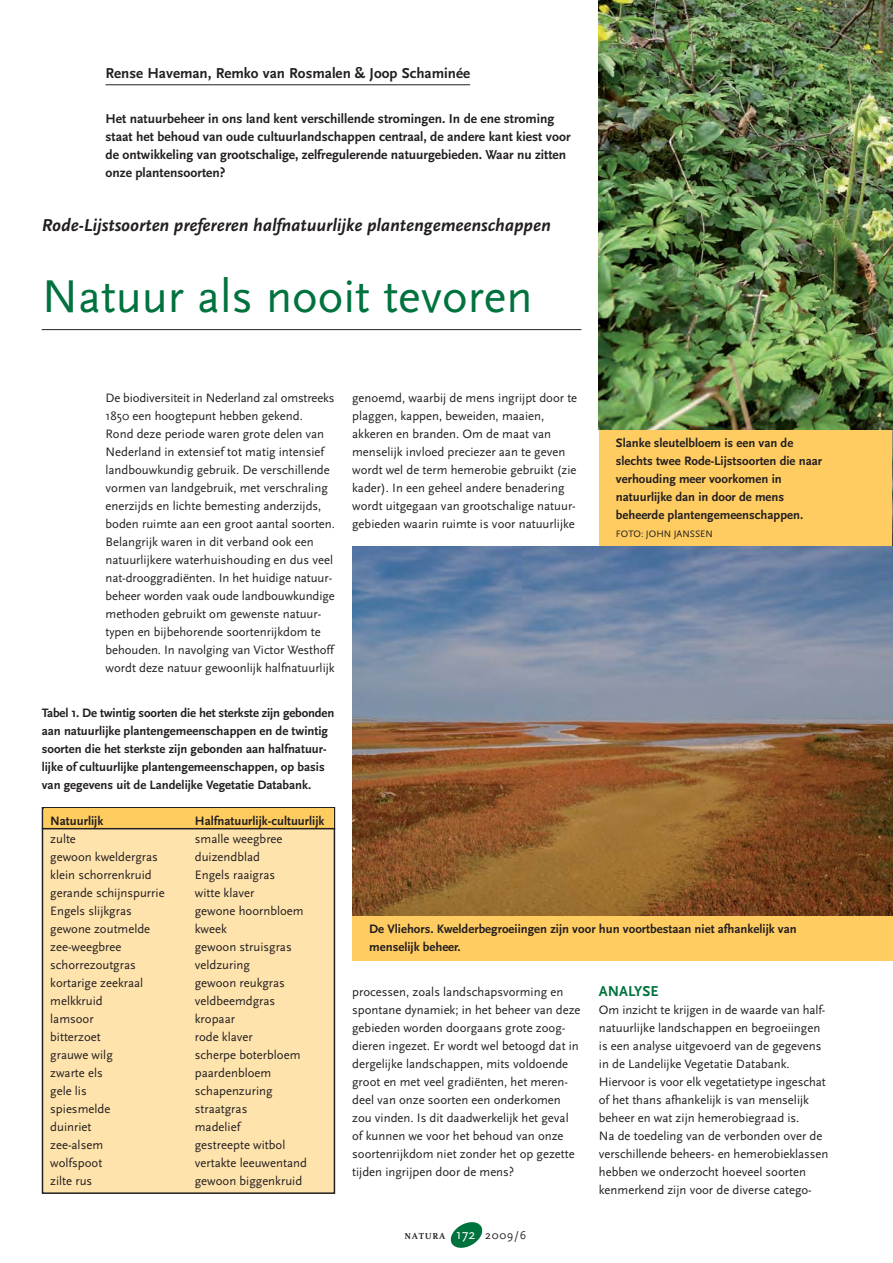
<style>
.page{position:relative;width:893px;height:1263px;background:#fff}
.page>*{position:absolute;margin:0;border:0;box-sizing:border-box;transform-origin:0 0}
.t1{font:48px "Scala Sans";color:#00723e}
.t2{font:italic 700 18px "Scala Sans";color:#231f20}
.t3{font:700 15px "Scala Sans";color:#231f20}
.t4{font:700 15px "Scala Sans";color:#00723e}
.t5{font:700 13.5px/18px "Scala Sans";color:#231f20}
.t6{font:12.75px/18px "Scala Sans";color:#231f20}
.t7{font:700 12.75px/18px "Scala Sans";color:#231f20}
.t8{font:9.75px "Scala Sans";color:#231f20}
.t9{font:700 9px "FF Scala";letter-spacing:.08em;color:#231f20}
.s1{font-family:"Scala Sans";font-weight:400;font-size:14.25px;color:#fff}
.s2{font-family:"Scala Sans";font-weight:400;font-size:12px}
</style>
<div class="page">
<div style="left:42px;top:808px;width:292px;height:385px;background:#ffe3ac"></div>
<div style="left:42px;top:807px;width:293px;height:387px;border:2px solid #231f20"></div>
<div style="left:599px;top:429px;width:294px;height:120px;background:#ffcc61"></div>
<svg style="left:450px;top:1222px;width:33px;height:26px"></svg>
<hr style="left:106px;top:84px;width:364px;height:1px;background:#231f20">
<hr style="left:42px;top:329px;width:539px;height:1px;background:#231f20">
<hr style="left:892px;top:806px;width:1px;height:46px;background:#ffcc61">
<img style="left:892px;top:430px;width:1px;height:377px">
<img style="left:599px;top:0;width:294px;height:430px">
<div style="left:44px;top:808px;width:289px;height:21px;background:#ffcc60"></div>
<div style="left:352px;top:914px;width:540px;height:47px;background:#ffcc61"></div>
<img style="left:352px;top:546px;width:540px;height:369px">
<hr style="left:42px;top:828px;width:293px;height:1px;background:#231f20">
<p class="t3" style="left:106px;top:67px;width:366px">Rense Haveman, Remko van Rosmalen &amp; Joop Schaminée</p>
<p class="t5" style="left:106px;top:111px;width:466px">Het natuurbeheer in ons land kent verschillende stromingen. In de ene stroming staat het behoud van oude cultuurlandschappen centraal, de andere kant kiest voor de ontwikkeling van grootschalige, zelfregulerende natuurgebieden. Waar nu zitten onze plantensoorten?</p>
<h2 class="t2" style="left:42px;top:218px;width:510px">Rode-Lijstsoorten prefereren halfnatuurlijke plantengemeenschappen</h2>
<h1 class="t1" style="left:42px;top:275px;width:492px">Natuur als nooit tevoren</h1>
<p class="t6" style="left:106px;top:390px;width:231px">De biodiversiteit in Nederland zal omstreeks 1850 een hoogtepunt hebben gekend.<br>Rond deze periode waren grote delen van Nederland in extensief tot matig intensief landbouwkundig gebruik. De verschillende vormen van landgebruik, met verschraling enerzijds en lichte bemesting anderzijds, boden ruimte aan een groot aantal soorten.<br>Belangrijk waren in dit verband ook een natuurlijkere waterhuishouding en dus veel nat-drooggradiënten. In het huidige natuur&shy;beheer worden vaak oude landbouwkundige methoden gebruikt om gewenste natuur&shy;typen en bijbehorende soortenrijkdom te behouden. In navolging van Victor Westhoff wordt deze natuur gewoonlijk halfnatuurlijk</p>
<p class="t6" style="left:352px;top:390px;width:227px">genoemd, waarbij de mens ingrijpt door te plaggen, kappen, beweiden, maaien, akkeren en branden. Om de maat van menselijk invloed preciezer aan te geven wordt wel de term hemerobie gebruikt (zie kader). In een geheel andere benadering wordt uitgegaan van grootschalige natuur&shy;gebieden waarin ruimte is voor natuurlijke</p>
<p class="t7" style="left:616px;top:435px;width:208px">Slanke sleutelbloem is een van de slechts twee Rode-Lijstsoorten die naar verhouding meer voorkomen in natuurlijke dan in door de mens beheerde plantengemeenschappen.</p>
<p class="t8" style="left:616px;top:529px;width:99px">FOTO: JOHN JANSSEN</p>
<p class="t7" style="left:42px;top:705px;width:294px">Tabel 1. De twintig soorten die het sterkste zijn gebonden aan natuurlijke plantengemeenschappen en de twintig soorten die het sterkste zijn gebonden aan halfnatuur&shy;lijke of cultuurlijke plantengemeenschappen, op basis van gegevens uit de Landelijke Vegetatie Databank.</p>
<p class="t7" style="left:50px;top:813px;width:55px">Natuurlijk</p>
<p class="t7" style="left:195px;top:813px;width:131px">Halfnatuurlijk-cultuurlijk</p>
<p class="t6" style="left:50px;top:831px;width:27px">zulte</p>
<p class="t6" style="left:195px;top:831px;width:89px">smalle weegbree</p>
<p class="t6" style="left:50px;top:849px;width:109px">gewoon kweldergras</p>
<p class="t6" style="left:195px;top:849px;width:67px">duizendblad</p>
<p class="t6" style="left:50px;top:867px;width:103px">klein schorrenkruid</p>
<p class="t6" style="left:195px;top:867px;width:82px">Engels raaigras</p>
<p class="t6" style="left:50px;top:885px;width:116px">gerande schijnspurrie</p>
<p class="t6" style="left:195px;top:885px;width:61px">witte klaver</p>
<p class="t6" style="left:50px;top:903px;width:83px">Engels slijkgras</p>
<p class="t6" style="left:195px;top:903px;width:110px">gewone hoornbloem</p>
<p class="t6" style="left:50px;top:921px;width:102px">gewone zoutmelde</p>
<p class="t6" style="left:195px;top:921px;width:34px">kweek</p>
<p class="t6" style="left:50px;top:939px;width:73px">zee-weegbree</p>
<p class="t6" style="left:195px;top:939px;width:98px">gewoon struisgras</p>
<p class="t6" style="left:50px;top:957px;width:87px">schorrezoutgras</p>
<p class="t6" style="left:195px;top:957px;width:57px">veldzuring</p>
<p class="t6" style="left:50px;top:975px;width:95px">kortarige zeekraal</p>
<p class="t6" style="left:195px;top:975px;width:92px">gewoon reukgras</p>
<p class="t6" style="left:50px;top:993px;width:54px">melkkruid</p>
<p class="t6" style="left:195px;top:993px;width:82px">veldbeemdgras</p>
<p class="t6" style="left:50px;top:1011px;width:45px">lamsoor</p>
<p class="t6" style="left:195px;top:1011px;width:42px">kropaar</p>
<p class="t6" style="left:50px;top:1029px;width:52px">bitterzoet</p>
<p class="t6" style="left:195px;top:1029px;width:59px">rode klaver</p>
<p class="t6" style="left:50px;top:1047px;width:64px">grauwe wilg</p>
<p class="t6" style="left:195px;top:1047px;width:107px">scherpe boterbloem</p>
<p class="t6" style="left:50px;top:1065px;width:54px">zwarte els</p>
<p class="t6" style="left:195px;top:1065px;width:78px">paardenbloem</p>
<p class="t6" style="left:50px;top:1083px;width:38px">gele lis</p>
<p class="t6" style="left:195px;top:1083px;width:79px">schapenzuring</p>
<p class="t6" style="left:50px;top:1101px;width:62px">spiesmelde</p>
<p class="t6" style="left:195px;top:1101px;width:54px">straatgras</p>
<p class="t6" style="left:50px;top:1119px;width:43px">duinriet</p>
<p class="t6" style="left:195px;top:1119px;width:47px">madelief</p>
<p class="t6" style="left:50px;top:1137px;width:54px">zee-alsem</p>
<p class="t6" style="left:195px;top:1137px;width:92px">gestreepte witbol</p>
<p class="t6" style="left:50px;top:1155px;width:54px">wolfspoot</p>
<p class="t6" style="left:195px;top:1155px;width:114px">vertakte leeuwentand</p>
<p class="t6" style="left:50px;top:1173px;width:44px">zilte rus</p>
<p class="t6" style="left:195px;top:1173px;width:109px">gewoon biggenkruid</p>
<p class="t7" style="left:369px;top:921px;width:429px">De Vliehors. Kwelderbegroeiingen zijn voor hun voortbestaan niet afhankelijk van menselijk beheer.</p>
<p class="t6" style="left:352px;top:984px;width:230px">processen, zoals landschapsvorming en spontane dynamiek; in het beheer van deze gebieden worden doorgaans grote zoog&shy;dieren ingezet. Er wordt wel betoogd dat in dergelijke landschappen, mits voldoende groot en met veel gradiënten, het meren&shy;deel van onze soorten een onderkomen zou vinden. Is dit daadwerkelijk het geval of kunnen we voor het behoud van onze soortenrijkdom niet zonder het op gezette tijden ingrijpen door de mens?</p>
<p class="t9" style="left:405px;top:1233px;width:123px">NATURA <span class="s1">172</span> <span class="s2">2009/6</span></p>
<p class="t4" style="left:599px;top:985px;width:61px">ANALYSE</p>
<p class="t6" style="left:599px;top:1002px;width:231px">Om inzicht te krijgen in de waarde van half&shy;natuurlijke landschappen en begroeiingen is een analyse uitgevoerd van de gegevens in de Landelijke Vegetatie Databank.<br>Hiervoor is voor elk vegetatietype ingeschat of het thans afhankelijk is van menselijk beheer en wat zijn hemerobiegraad is.<br>Na de toedeling van de verbonden over de verschillende beheers- en hemerobieklassen hebben we onderzocht hoeveel soorten kenmerkend zijn voor de diverse catego-</p>
</div>
